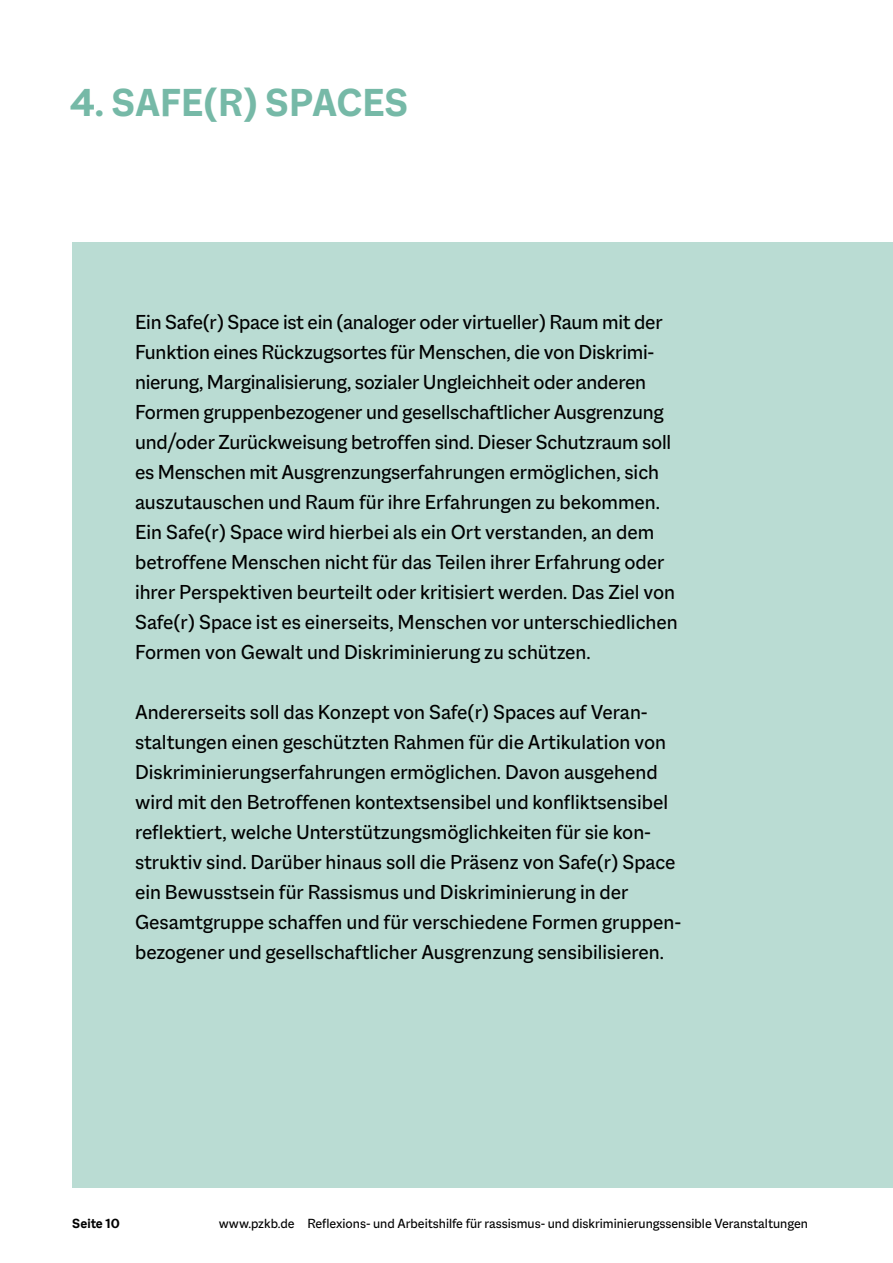
<style>
.page{position:relative;width:893px;height:1263px;background:#fff}
.page>*{position:absolute;margin:0;border:0;box-sizing:border-box;transform-origin:0 0}
.t1{font:700 42px "Macklin Sans";letter-spacing:-.005em;color:#76b9a7}
.t2{font:21.75px/30px "Macklin Sans";color:#000}
.t3{font:14.25px "Macklin Sans";color:#000}
.t4{font:700 14.25px "Macklin Sans";color:#000}
</style>
<div class="page">
<div style="left:72px;top:243px;width:821px;height:945px;background:#badcd3"></div>
<h1 class="t1" style="left:70px;top:78px;width:340px">4. SAFE(R) SPACES</h1>
<p class="t2" style="left:135px;top:307px;width:544px">Ein Safe(r) Space ist ein (analoger oder virtueller) Raum mit der Funktion eines Rückzugsortes für Menschen, die von Diskrimi&shy;nierung, Marginalisierung, sozialer Ungleichheit oder anderen Formen gruppenbezogener und gesellschaftlicher Ausgrenzung und/oder Zurückweisung betroffen sind. Dieser Schutzraum soll es Menschen mit Ausgrenzungserfahrungen ermöglichen, sich auszutauschen und Raum für ihre Erfahrungen zu bekommen.<br>Ein Safe(r) Space wird hierbei als ein Ort verstanden, an dem betroffene Menschen nicht für das Teilen ihrer Erfahrung oder ihrer Perspektiven beurteilt oder kritisiert werden. Das Ziel von Safe(r) Space ist es einerseits, Menschen vor unterschiedlichen Formen von Gewalt und Diskriminierung zu schützen.</p>
<p class="t2" style="left:135px;top:697px;width:548px">Andererseits soll das Konzept von Safe(r) Spaces auf Veran&shy;staltungen einen geschützten Rahmen für die Artikulation von Diskriminierungserfahrungen ermöglichen. Davon ausgehend wird mit den Betroffenen kontextsensibel und konfliktsensibel reflektiert, welche Unterstützungsmöglichkeiten für sie kon&shy;struktiv sind. Darüber hinaus soll die Präsenz von Safe(r) Space ein Bewusstsein für Rassismus und Diskriminierung in der Gesamtgruppe schaffen und für verschiedene Formen gruppen&shy;bezogener und gesellschaftlicher Ausgrenzung sensibilisieren.</p>
<p class="t4" style="left:72px;top:1215px;width:49px">Seite 10</p>
<p class="t3" style="left:219px;top:1215px;width:591px">www.pzkb.de Reflexions- und Arbeitshilfe für rassismus- und diskriminierungssensible Veranstaltungen</p>
</div>
